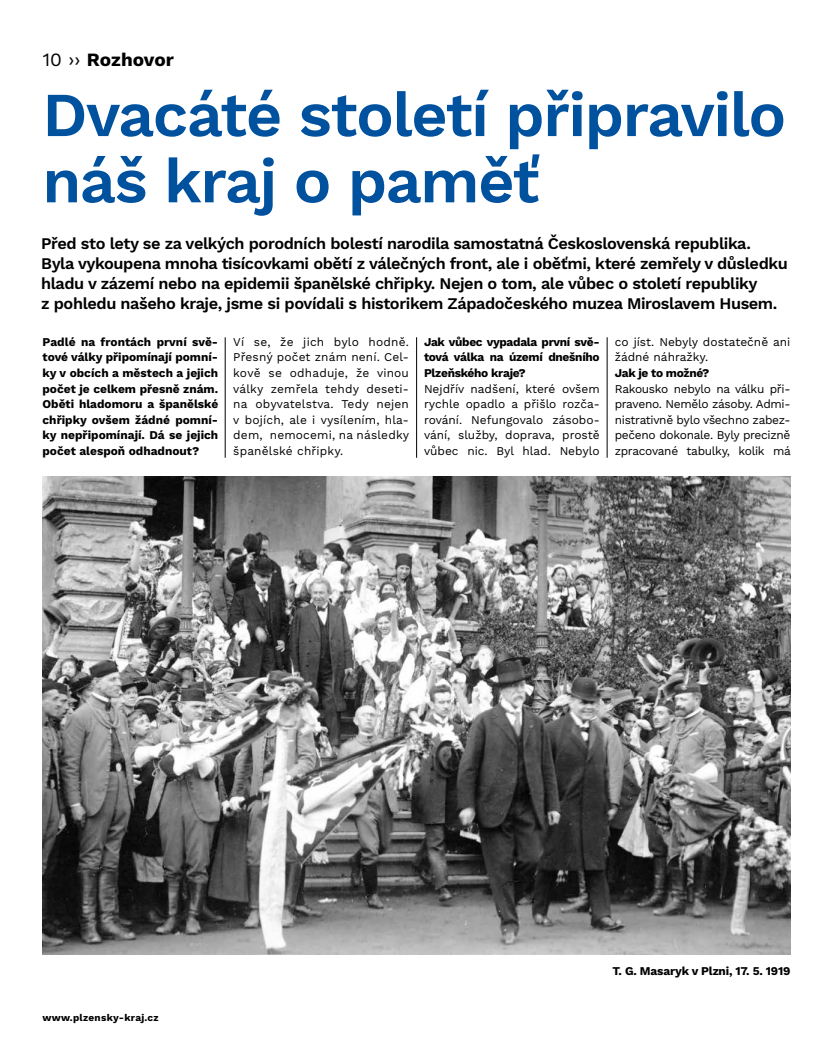
<style>
.page{position:relative;width:833px;height:1063px;background:#fff}
.page>*{position:absolute;margin:0;border:0;box-sizing:border-box;transform-origin:0 0}
.t1{font:600 62.5px/66.2px "Work Sans";letter-spacing:-.02em;color:#00519e}
.t2{font:700 18.75px "Work Sans";letter-spacing:-.005em;color:#000}
.t3{font:600 16.25px/20px "Work Sans";letter-spacing:-.025em;color:#000}
.t4{font:11.88px/15.6px "Work Sans";color:#000;text-align:justify}
.t5{font:700 11.88px/15.6px "Work Sans";letter-spacing:-.015em;color:#000;text-align:justify}
.t6{font:700 10px "Work Sans";letter-spacing:.025em;color:#000}
.s1{font-weight:400}
</style>
<div class="page">
<img style="left:43px;top:477px;width:747px;height:478px">
<hr style="left:416px;top:337px;width:1px;height:121px;background:#000">
<hr style="left:607px;top:337px;width:1px;height:121px;background:#000">
<hr style="left:225px;top:337px;width:1px;height:121px;background:#000">
<h2 class="t2" style="left:43px;top:48px;width:133px"><span class="s1">10 ››</span> Rozhovor</h2>
<h1 class="t1" style="left:43px;top:85px;width:745px">Dvacáté století připravilo náš kraj o paměť</h1>
<p class="t3" style="left:41px;top:234px;width:748px">Před sto lety se za velkých porodních bolestí narodila samostatná Československá republika.<br>Byla vykoupena mnoha tisícovkami obětí z válečných front, ale i oběťmi, které zemřely v důsledku hladu v zázemí nebo na epidemii španělské chřipky. Nejen o tom, ale vůbec o století republiky<br>z pohledu našeho kraje, jsme si povídali s historikem Západočeského muzea Miroslavem Husem.</p>
<p class="t5" style="left:43px;top:334px;width:177px">Padlé na frontách první svě&shy;tové války připomínají pomní&shy;ky v obcích a městech a jejich počet je celkem přesně znám.<br>Oběti hladomoru a španělské chřipky ovšem žádné pomní&shy;ky nepřipomínají. Dá se jejich počet alespoň odhadnout?</p>
<p class="t4" style="left:233px;top:334px;width:177px">Ví se, že jich bylo hodně.<br>Přesný počet znám není. Cel&shy;kově se odhaduje, že vinou války zemřela tehdy deseti&shy;na obyvatelstva. Tedy nejen v bojích, ale i vysílením, hla&shy;dem, nemocemi, na následky španělské chřipky.</p>
<p class="t5" style="left:424px;top:334px;width:177px">Jak vůbec vypadala první svě&shy;tová válka na území dnešního Plzeňského kraje?</p>
<p class="t4" style="left:424px;top:381px;width:177px">Nejdřív nadšení, které ovšem rychle opadlo a přišlo rozča&shy;rování. Nefungovalo zásobo&shy;vání, služby, doprava, prostě vůbec nic. Byl hlad. Nebylo</p>
<p class="t4" style="left:615px;top:334px;width:177px">co jíst. Nebyly dostatečně ani žádné náhražky.</p>
<p class="t5" style="left:615px;top:366px;width:96px">Jak je to možné?</p>
<p class="t4" style="left:615px;top:381px;width:177px">Rakousko nebylo na válku při&shy;praveno. Nemělo zásoby. Admi&shy;nistrativně bylo všechno zabez&shy;pečeno dokonale. Byly precizně zpracované tabulky, kolik má</p>
<p class="t6" style="left:43px;top:1012px;width:118px">www.plzensky-kraj.cz</p>
<p class="t5" style="left:612px;top:964px;width:179px">T. G. Masaryk v Plzni, 17. 5. 1919</p>
</div>
